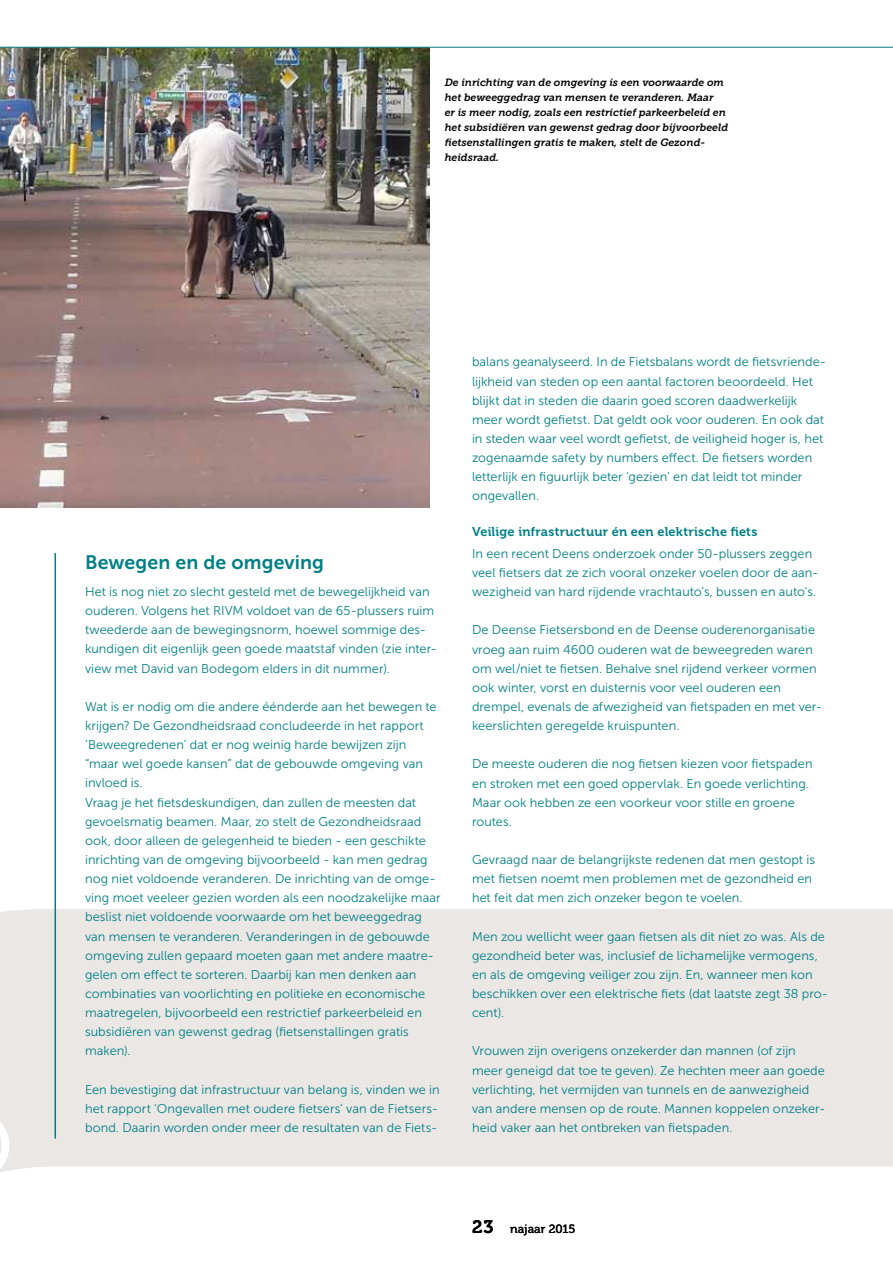
<style>
.page{position:relative;width:893px;height:1263px;background:#fff}
.page>*{position:absolute;margin:0;border:0;box-sizing:border-box;transform-origin:0 0}
.t1{font:19.5px "Museo Sans 700";letter-spacing:.005em;color:#007f85}
.t2{font:12.75px/19.2px "Museo Sans 300";letter-spacing:.005em;color:#007f85}
.t3{font:12.75px "Museo 700";letter-spacing:.02em;color:#007f85}
.t4{font:12px "Museo 500";color:#000}
.t5{font:italic 10.5px/15px "Museo Slab 700";color:#000}
.s1{font-family:"Museo 700";font-size:18px}
</style>
<div class="page">
<svg style="left:0;top:780px;width:893px;height:390px"></svg>
<svg style="left:0;top:1105px;width:14px;height:67px"></svg>
<img style="left:0;top:85px;width:430px;height:422px">
<img style="left:0;top:46px;width:893px;height:39px">
<hr style="left:55px;top:553px;width:1px;height:585px;background:#007f85">
<p class="t5" style="left:445px;top:75px;width:285px">De inrichting van de omgeving is een voorwaarde om het beweeggedrag van mensen te veranderen. Maar<br>er is meer nodig, zoals een restrictief parkeerbeleid en het subsidiëren van gewenst gedrag door bijvoorbeeld fietsenstallingen gratis te maken, stelt de Gezond&shy;heidsraad.</p>
<h1 class="t1" style="left:85px;top:551px;width:240px">Bewegen en de omgeving</h1>
<p class="t2" style="left:85px;top:582px;width:353px">Het is nog niet zo slecht gesteld met de bewegelijkheid van ouderen. Volgens het RIVM voldoet van de 65-plussers ruim tweederde aan de bewegingsnorm, hoewel sommige des&shy;kundigen dit eigenlijk geen goede maatstaf vinden (zie inter&shy;view met David van Bodegom elders in dit nummer).</p>
<p class="t2" style="left:85px;top:697px;width:357px">Wat is er nodig om die andere éénderde aan het bewegen te krijgen? De Gezondheidsraad concludeerde in het rapport ‘Beweegredenen’ dat er nog weinig harde bewijzen zijn “maar wel goede kansen” dat de gebouwde omgeving van invloed is.<br>Vraag je het fietsdeskundigen, dan zullen de meesten dat gevoelsmatig beamen. Maar, zo stelt de Gezondheidsraad ook, door alleen de gelegenheid te bieden - een geschikte inrichting van de omgeving bijvoorbeeld - kan men gedrag nog niet voldoende veranderen. De inrichting van de omge&shy;ving moet veeleer gezien worden als een noodzakelijke maar beslist niet voldoende voorwaarde om het beweeggedrag van mensen te veranderen. Veranderingen in de gebouwde omgeving zullen gepaard moeten gaan met andere maatre&shy;gelen om effect te sorteren. Daarbij kan men denken aan combinaties van voorlichting en politieke en economische maatregelen, bijvoorbeeld een restrictief parkeerbeleid en subsidiëren van gewenst gedrag (fietsenstallingen gratis maken).</p>
<p class="t2" style="left:85px;top:1080px;width:356px">Een bevestiging dat infrastructuur van belang is, vinden we in het rapport ‘Ongevallen met oudere fietsers’ van de Fietsers&shy;bond. Daarin worden onder meer de resultaten van de Fiets-</p>
<p class="t2" style="left:472px;top:353px;width:356px">balans geanalyseerd. In de Fietsbalans wordt de fietsvriende&shy;lijkheid van steden op een aantal factoren beoordeeld. Het blijkt dat in steden die daarin goed scoren daadwerkelijk meer wordt gefietst. Dat geldt ook voor ouderen. En ook dat in steden waar veel wordt gefietst, de veiligheid hoger is, het zogenaamde safety by numbers effect. De fietsers worden letterlijk en figuurlijk beter ‘gezien’ en dat leidt tot minder ongevallen.</p>
<p class="t3" style="left:472px;top:525px;width:287px">Veilige infrastructuur én een elektrische fiets</p>
<p class="t2" style="left:472px;top:544px;width:348px">In een recent Deens onderzoek onder 50-plussers zeggen veel fietsers dat ze zich vooral onzeker voelen door de aan&shy;wezigheid van hard rijdende vrachtauto’s, bussen en auto’s.</p>
<p class="t2" style="left:472px;top:620px;width:352px">De Deense Fietsersbond en de Deense ouderenorganisatie vroeg aan ruim 4600 ouderen wat de beweegreden waren om wel/niet te fietsen. Behalve snel rijdend verkeer vormen ook winter, vorst en duisternis voor veel ouderen een drempel, evenals de afwezigheid van fietspaden en met ver&shy;keerslichten geregelde kruispunten.</p>
<p class="t2" style="left:472px;top:754px;width:342px">De meeste ouderen die nog fietsen kiezen voor fietspaden en stroken met een goed oppervlak. En goede verlichting.<br>Maar ook hebben ze een voorkeur voor stille en groene routes.</p>
<p class="t2" style="left:472px;top:850px;width:345px">Gevraagd naar de belangrijkste redenen dat men gestopt is met fietsen noemt men problemen met de gezondheid en het feit dat men zich onzeker begon te voelen.</p>
<p class="t2" style="left:472px;top:927px;width:358px">Men zou wellicht weer gaan fietsen als dit niet zo was. Als de gezondheid beter was, inclusief de lichamelijke vermogens, en als de omgeving veiliger zou zijn. En, wanneer men kon beschikken over een elektrische fiets (dat laatste zegt 38 pro&shy;cent).</p>
<p class="t2" style="left:472px;top:1041px;width:355px">Vrouwen zijn overigens onzekerder dan mannen (of zijn meer geneigd dat toe te geven). Ze hechten meer aan goede verlichting, het vermijden van tunnels en de aanwezigheid van andere mensen op de route. Mannen koppelen onzeker&shy;heid vaker aan het ontbreken van fietspaden.</p>
<p class="t4" style="left:472px;top:1222px;width:105px"><span class="s1">23</span> najaar 2015</p>
</div>
